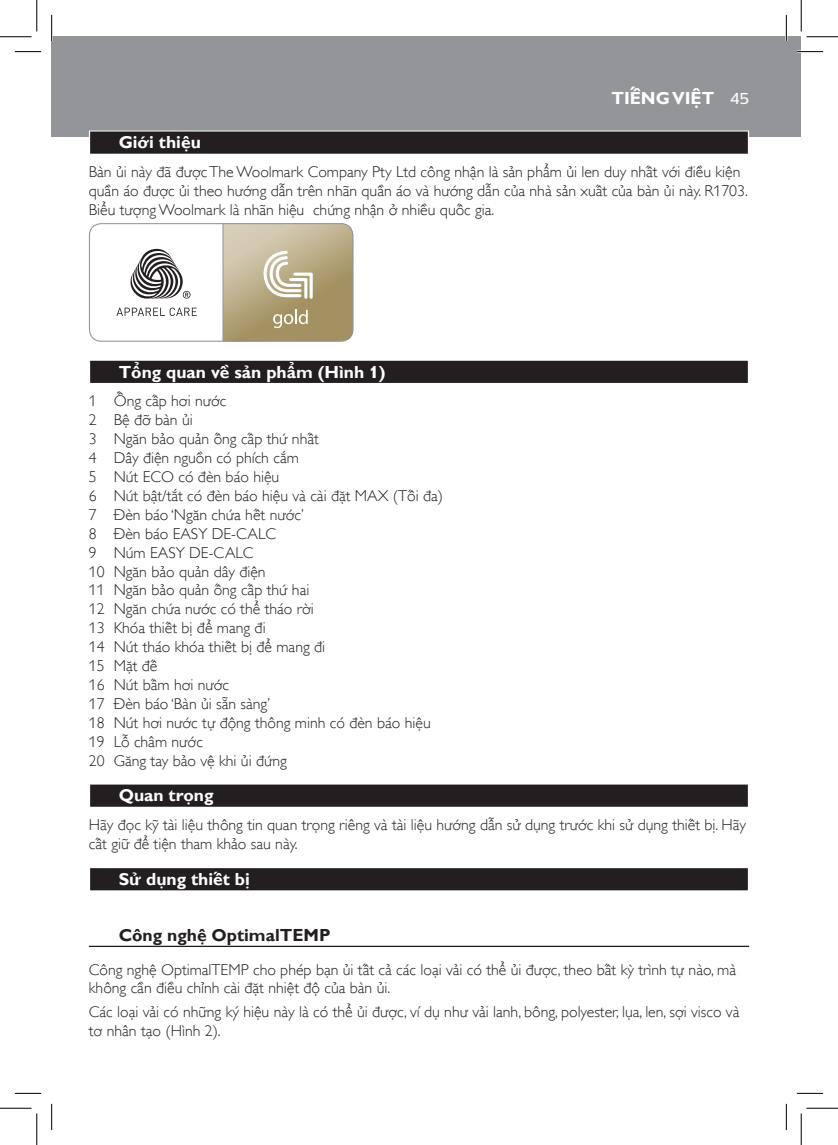
<style>
.page{position:relative;width:838px;height:1145px;background:#fff}
.page>*{position:absolute;margin:0;border:0;box-sizing:border-box;transform-origin:0 0}
.chapter-title-paragr{font:700 17.5px "Gill Sans Viet";color:#fff}
.heading-title-paragr{font:700 17.5px "Gill Sans Viet";color:#231f20}
.org_Pageright-w{font:700 17.5px "Gill Sans Viet";color:#fff}
.chapter-paragraph{font:300 15.75px/18.9px "Gill Sans Viet";color:#231f20}
.heading-paragraph{font:300 15.75px/18.9px "Gill Sans Viet";color:#231f20}
.s1{font-family:"Centrale Sans";font-weight:500;font-size:15.75px}
</style>
<div class="page">
<div style="left:52px;top:37px;width:749px;height:100px;background:#939598"></div>
<div style="left:89px;top:131px;width:660px;height:24px;background:#403c3d"></div>
<div style="left:90px;top:132px;width:657px;height:22px;background:#231f20"></div>
<div style="left:90px;top:361px;width:657px;height:22px;background:#231f20"></div>
<div style="left:89px;top:784px;width:660px;height:24px;background:#403c3d"></div>
<div style="left:90px;top:785px;width:657px;height:22px;background:#231f20"></div>
<div style="left:89px;top:867px;width:660px;height:25px;background:#b1afb0"></div>
<div style="left:90px;top:868px;width:657px;height:22px;background:#231f20"></div>
<hr style="left:89px;top:946px;width:660px;height:1px;background:#231f20">
<div style="left:89px;top:223px;width:264px;height:119px;border:1px solid #929497;border-radius:12px"></div>
<svg style="left:223px;top:223px;width:130px;height:119px;background:#bbad8b"></svg>
<hr style="left:222px;top:223px;width:1px;height:119px;background:#929497">
<svg style="left:130px;top:248px;width:60px;height:51px"></svg>
<svg style="left:116px;top:308px;width:81px;height:8px"></svg>
<hr style="left:796px;top:51px;width:27px;height:2px;background:#fff">
<hr style="left:51px;top:15px;width:2px;height:26px;background:#fff">
<hr style="left:785px;top:15px;width:2px;height:26px;background:#fff">
<svg style="left:15px;top:51px;width:26px;height:1px"></svg>
<svg style="left:796px;top:51px;width:27px;height:1px"></svg>
<svg style="left:15px;top:1093px;width:26px;height:1px"></svg>
<svg style="left:796px;top:1093px;width:27px;height:1px"></svg>
<svg style="left:51px;top:15px;width:1px;height:26px"></svg>
<svg style="left:51px;top:1104px;width:1px;height:26px"></svg>
<svg style="left:786px;top:15px;width:1px;height:26px"></svg>
<svg style="left:786px;top:1104px;width:1px;height:26px"></svg>
<hr style="left:0;top:36px;width:32px;height:1px;background:#000">
<hr style="left:806px;top:36px;width:31px;height:1px;background:#000">
<hr style="left:0;top:1108px;width:32px;height:1px;background:#000">
<hr style="left:806px;top:1108px;width:31px;height:1px;background:#000">
<hr style="left:36px;top:0;width:1px;height:31px;background:#000">
<hr style="left:36px;top:1113px;width:1px;height:32px;background:#000">
<hr style="left:800px;top:0;width:1px;height:31px;background:#000">
<hr style="left:800px;top:1113px;width:1px;height:32px;background:#000">
<p class="org_Pageright-w" style="left:611px;top:84px;width:139px">TIẾNG VIỆT <span class="s1">45</span></p>
<p class="chapter-title-paragr" style="left:119px;top:129px;width:84px">Giới thiệu</p>
<p class="chapter-paragraph" style="left:89px;top:163px;width:660px">Bàn ủi này đã được The Woolmark Company Pty Ltd công nhận là sản phẩm ủi len duy nhất với điều kiện quần áo được ủi theo hướng dẫn trên nhãn quần áo và hướng dẫn của nhà sản xuất của bàn ủi này. R1703.<br>Biểu tượng Woolmark là nhãn hiệu chứng nhận ở nhiều quốc gia.</p>
<p class="chapter-title-paragr" style="left:119px;top:358px;width:268px">Tổng quan về sản phẩm (Hình 1)</p>
<p class="chapter-paragraph" style="left:89px;top:392px;width:139px">1 Ống cấp hơi nước</p>
<p class="chapter-paragraph" style="left:89px;top:411px;width:105px">2 Bệ đỡ bàn ủi</p>
<p class="chapter-paragraph" style="left:89px;top:430px;width:231px">3 Ngăn bảo quản ống cấp thứ nhất</p>
<p class="chapter-paragraph" style="left:89px;top:448px;width:211px">4 Dây điện nguồn có phích cắm</p>
<p class="chapter-paragraph" style="left:89px;top:467px;width:192px">5 Nút ECO có đèn báo hiệu</p>
<p class="chapter-paragraph" style="left:89px;top:486px;width:356px">6 Nút bật/tắt có đèn báo hiệu và cài đặt MAX (Tối đa)</p>
<p class="chapter-paragraph" style="left:89px;top:505px;width:216px">7 Đèn báo ‘Ngăn chứa hết nước’</p>
<p class="chapter-paragraph" style="left:89px;top:524px;width:189px">8 Đèn báo EASY DE-CALC</p>
<p class="chapter-paragraph" style="left:89px;top:543px;width:166px">9 Núm EASY DE-CALC</p>
<p class="chapter-paragraph" style="left:89px;top:562px;width:178px">10 Ngăn bảo quản dây điện</p>
<p class="chapter-paragraph" style="left:89px;top:581px;width:222px">11 Ngăn bảo quản ống cấp thứ hai</p>
<p class="chapter-paragraph" style="left:89px;top:600px;width:226px">12 Ngăn chứa nước có thể tháo rời</p>
<p class="chapter-paragraph" style="left:89px;top:619px;width:178px">13 Khóa thiết bị để mang đi</p>
<p class="chapter-paragraph" style="left:89px;top:637px;width:238px">14 Nút tháo khóa thiết bị để mang đi</p>
<p class="chapter-paragraph" style="left:89px;top:656px;width:70px">15 Mặt đế</p>
<p class="chapter-paragraph" style="left:89px;top:675px;width:142px">16 Nút bấm hơi nước</p>
<p class="chapter-paragraph" style="left:89px;top:694px;width:183px">17 Đèn báo ‘Bàn ủi sẵn sàng’</p>
<p class="chapter-paragraph" style="left:89px;top:713px;width:343px">18 Nút hơi nước tự động thông minh có đèn báo hiệu</p>
<p class="chapter-paragraph" style="left:89px;top:732px;width:115px">19 Lỗ châm nước</p>
<p class="chapter-paragraph" style="left:89px;top:751px;width:199px">20 Găng tay bảo vệ khi ủi đứng</p>
<p class="chapter-title-paragr" style="left:119px;top:782px;width:96px">Quan trọng</p>
<p class="chapter-paragraph" style="left:89px;top:816px;width:658px">Hãy đọc kỹ tài liệu thông tin quan trọng riêng và tài liệu hướng dẫn sử dụng trước khi sử dụng thiết bị. Hãy cất giữ để tiện tham khảo sau này.</p>
<p class="chapter-title-paragr" style="left:119px;top:865px;width:133px">Sử dụng thiết bị</p>
<p class="heading-title-paragr" style="left:119px;top:921px;width:213px">Công nghệ OptimalTEMP</p>
<p class="heading-paragraph" style="left:89px;top:960px;width:648px">Công nghệ OptimalTEMP cho phép bạn ủi tất cả các loại vải có thể ủi được, theo bất kỳ trình tự nào, mà không cần điều chỉnh cài đặt nhiệt độ của bàn ủi.</p>
<p class="chapter-paragraph" style="left:89px;top:1003px;width:652px">Các loại vải có những ký hiệu này là có thể ủi được, ví dụ như vải lanh, bông, polyester, lụa, len, sợi visco và tơ nhân tạo (Hình 2).</p>
</div>
